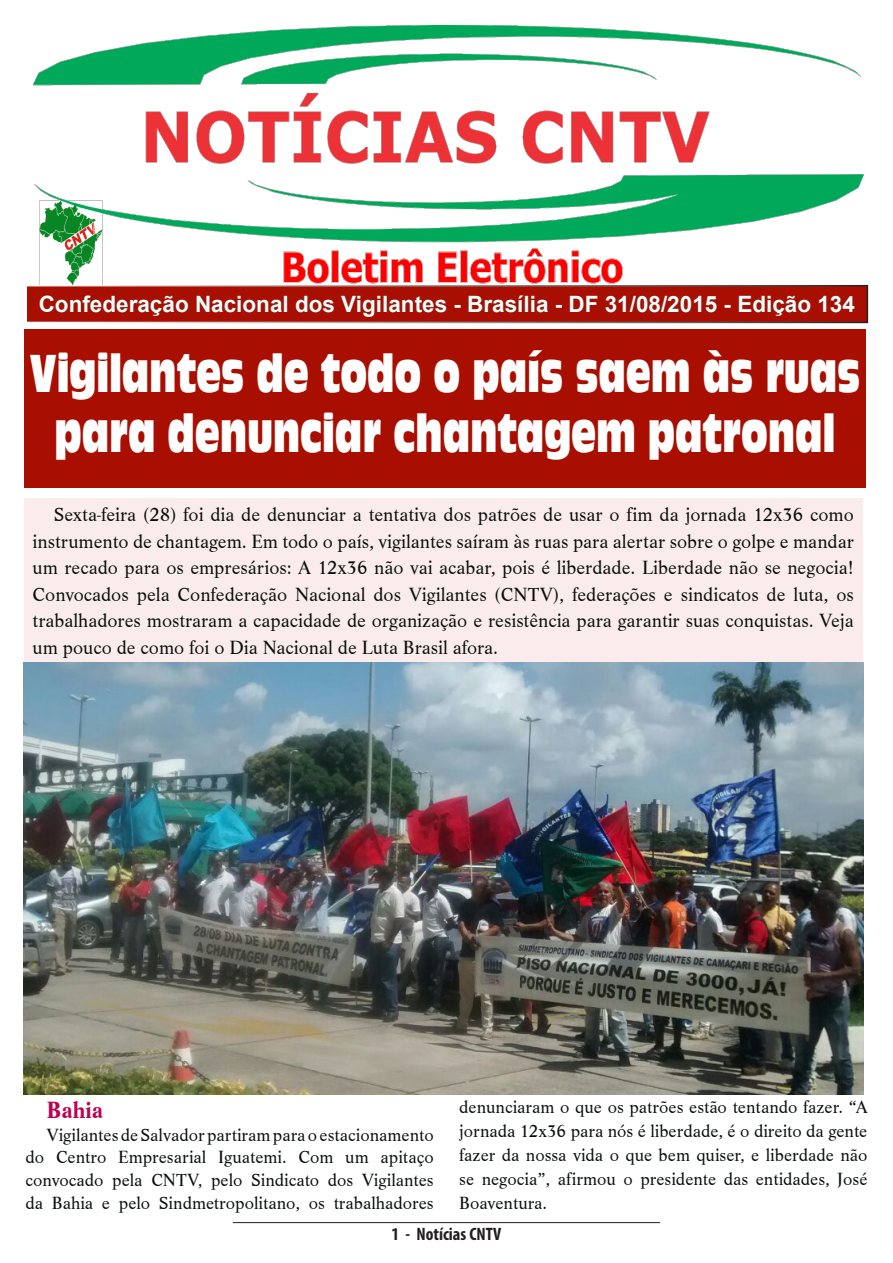
<style>
.page{position:relative;width:893px;height:1263px;background:#fff}
.page>*{position:absolute;margin:0;border:0;box-sizing:border-box;transform-origin:0 0}
.t1{font:49.5px/60px "Antique Olive Compact";color:#fff;text-align:center;scale:.67 1}
.t2{font:700 24.3px "Life T";color:#bc0250}
.t3{font:700 22.5px "Arial";color:#e3ffff}
.t4{font:19.65px/26.5px "Life T";color:#080d0b;text-align:justify}
.t5{font:18.15px/23.9px "Life T";color:#080d0b;text-align:justify}
.Rodapé___À_esquerda{font:700 condensed 18px "Myriad Pro";color:#231f20}
</style>
<div class="page">
<hr style="left:233px;top:1222px;width:427px;height:1px;background:#231f20">
<div style="left:26px;top:286px;width:841px;height:36px;background:#a80f00"></div>
<img style="left:33px;top:26px;width:831px;height:259px">
<div style="left:24px;top:497px;width:838px;height:165px;background:#faecec"></div>
<div style="left:24px;top:330px;width:841px;height:158px;background:#a80f00"></div>
<img style="left:23px;top:662px;width:840px;height:433px">
<p class="t3" style="left:39px;top:289px;width:818px">Confederação Nacional dos Vigilantes - Brasília - DF 31/08/2015 - Edição 134</p>
<p class="t1" style="left:29px;top:343px;width:1242px">Vigilantes de todo o país saem às ruas para denunciar chantagem patronal</p>
<p class="t4" style="left:33px;top:502px;width:823px;text-indent:21px">Sexta-feira (28) foi dia de denunciar a tentativa dos patrões de usar o fim da jornada 12x36 como instrumento de chantagem. Em todo o país, vigilantes saíram às ruas para alertar sobre o golpe e mandar um recado para os empresários: A 12x36 não vai acabar, pois é liberdade. Liberdade não se negocia!<br>Convocados pela Confederação Nacional dos Vigilantes (CNTV), federações e sindicatos de luta, os trabalhadores mostraram a capacidade de organização e resistência para garantir suas conquistas. Veja um pouco de como foi o Dia Nacional de Luta Brasil afora.</p>
<p class="t2" style="left:47px;top:1096px;width:58px">Bahia</p>
<p class="t5" style="left:26px;top:1123px;width:410px;line-height:22.8px;text-indent:21px">Vigilantes de Salvador partiram para o estacionamento do Centro Empresarial Iguatemi. Com um apitaço convocado pela CNTV, pelo Sindicato dos Vigilantes da Bahia e pelo Sindmetropolitano, os trabalhadores</p>
<p class="t5" style="left:459px;top:1095px;width:410px">denunciaram o que os patrões estão tentando fazer. “A jornada 12x36 para nós é liberdade, é o direito da gente fazer da nossa vida o que bem quiser, e liberdade não se negocia”, afirmou o presidente das entidades, José Boaventura.</p>
<p class="Rodapé___À_esquerda" style="left:392px;top:1223px;width:111px">1 - Notícias CNTV</p>
</div>
